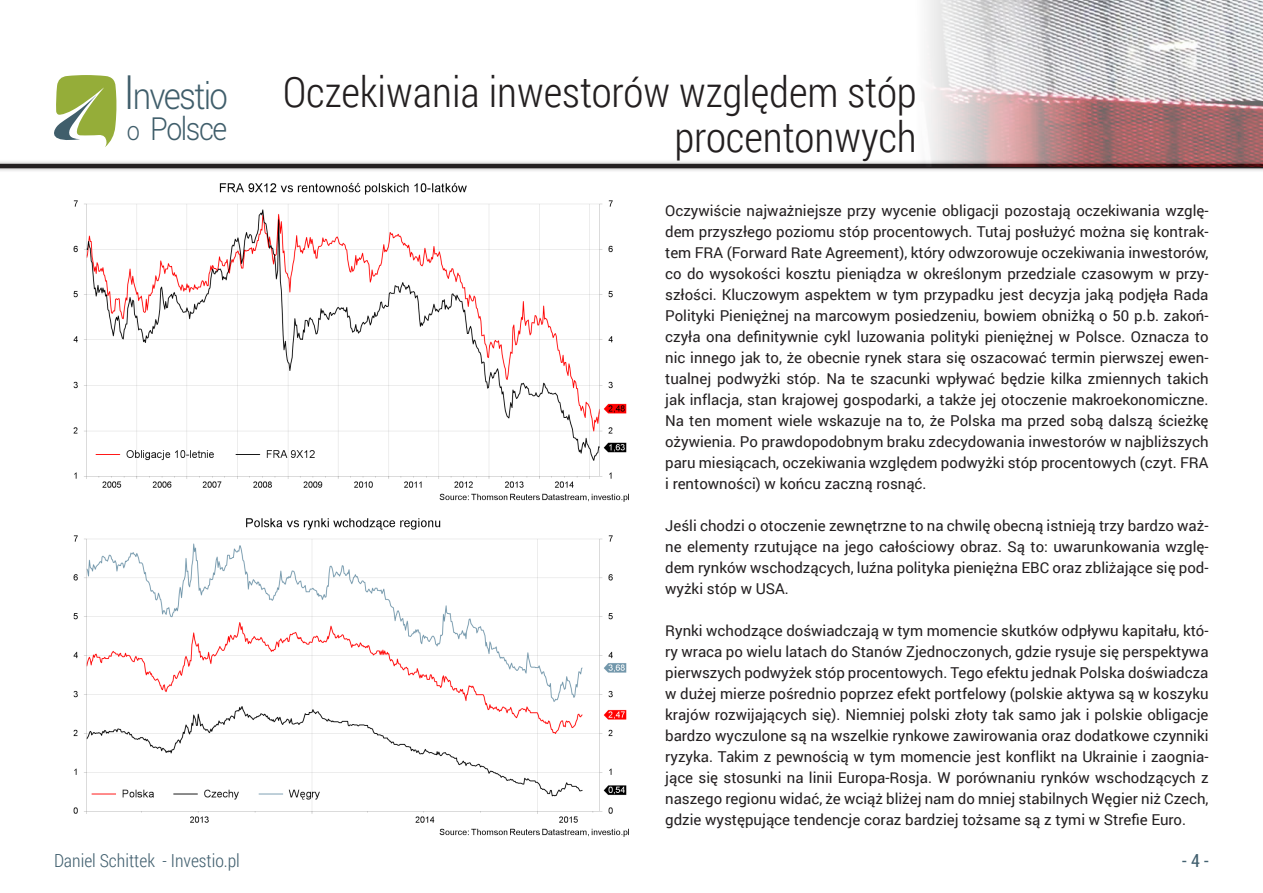
<style>
.page{position:relative;width:1263px;height:893px;background:#fff}
.page>*{position:absolute;margin:0;border:0;box-sizing:border-box;transform-origin:0 0}
.naglowek{font:300 42px/45px "Roboto Condensed";color:#231f20;text-align:right}
.t1{font:300 36.75px "Roboto";letter-spacing:-.05em;color:#405e6b;scale:.9 1}
.t2{font:300 31.8px "Roboto";letter-spacing:-.05em;color:#405e6b;scale:.9 1}
.t3{font:300 18px "Roboto Condensed";color:#42606f}
.t4{font:18px "Roboto Condensed";color:#42606f}
.ramka_tekstowa_obok{font:15px/21px "Roboto";color:#231f20;text-align:justify}
.s1{font-size:47.4px}
.s2{font-size:26.25px}
</style>
<div class="page">
<svg style="left:54px;top:75px;width:63px;height:72px"></svg>
<div style="left:0;top:159px;width:1263px;height:14px;background:#231f20;opacity:.4"></div>
<hr style="left:0;top:164px;width:1263px;height:4px;background:#231f20">
<img style="left:915px;top:0;width:348px;height:166px">
<img style="left:73px;top:182px;width:556px;height:320px">
<img style="left:73px;top:518px;width:556px;height:319px">
<h2 class="t1" style="left:123px;top:70px;width:118px"><span class="s1">I</span>nvestio</h2>
<h3 class="t2" style="left:127px;top:107px;width:113px"><span class="s2">o</span> Polsce</h3>
<p class="naglowek" style="left:283px;top:68px;width:635px">Oczekiwania inwestorów względem stóp procentonwych</p>
<p class="ramka_tekstowa_obok" style="left:665px;top:199px;width:545px">Oczywiście najważniejsze przy wycenie obligacji pozostają oczekiwania wzglę&shy;dem przyszłego poziomu stóp procentowych. Tutaj posłużyć można się kontrak&shy;tem FRA (Forward Rate Agreement), który odwzorowuje oczekiwania inwestorów, co do wysokości kosztu pieniądza w określonym przedziale czasowym w przy&shy;szłości. Kluczowym aspektem w tym przypadku jest decyzja jaką podjęła Rada Polityki Pieniężnej na marcowym posiedzeniu, bowiem obniżką o 50 p.b. zakoń&shy;czyła ona definitywnie cykl luzowania polityki pieniężnej w Polsce. Oznacza to nic innego jak to, że obecnie rynek stara się oszacować termin pierwszej ewen&shy;tualnej podwyżki stóp. Na te szacunki wpływać będzie kilka zmiennych takich jak inflacja, stan krajowej gospodarki, a także jej otoczenie makroekonomiczne.<br>Na ten moment wiele wskazuje na to, że Polska ma przed sobą dalszą ścieżkę ożywienia. Po prawdopodobnym braku zdecydowania inwestorów w najbliższych paru miesiącach, oczekiwania względem podwyżki stóp procentowych (czyt. FRA i rentowności) w końcu zaczną rosnąć.</p>
<p class="ramka_tekstowa_obok" style="left:665px;top:514px;width:545px">Jeśli chodzi o otoczenie zewnętrzne to na chwilę obecną istnieją trzy bardzo waż&shy;ne elementy rzutujące na jego całościowy obraz. Są to: uwarunkowania wzglę&shy;dem rynków wschodzących, luźna polityka pieniężna EBC oraz zbliżające się pod&shy;wyżki stóp w USA.</p>
<p class="ramka_tekstowa_obok" style="left:665px;top:619px;width:545px">Rynki wchodzące doświadczają w tym momencie skutków odpływu kapitału, któ&shy;ry wraca po wielu latach do Stanów Zjednoczonych, gdzie rysuje się perspektywa pierwszych podwyżek stóp procentowych. Tego efektu jednak Polska doświadcza w dużej mierze pośrednio poprzez efekt portfelowy (polskie aktywa są w koszyku krajów rozwijających się). Niemniej polski złoty tak samo jak i polskie obligacje bardzo wyczulone są na wszelkie rynkowe zawirowania oraz dodatkowe czynniki ryzyka. Takim z pewnością w tym momencie jest konflikt na Ukrainie i zaognia&shy;jące się stosunki na linii Europa-Rosja. W porównaniu rynków wschodzących z naszego regionu widać, że wciąż bliżej nam do mniej stabilnych Węgier niż Czech, gdzie występujące tendencje coraz bardziej tożsame są z tymi w Strefie Euro.</p>
<p class="t3" style="left:54px;top:848px;width:187px">Daniel Schittek - Investio.pl</p>
<p class="t4" style="left:1182px;top:848px;width:29px">- 4 -</p>
</div>
